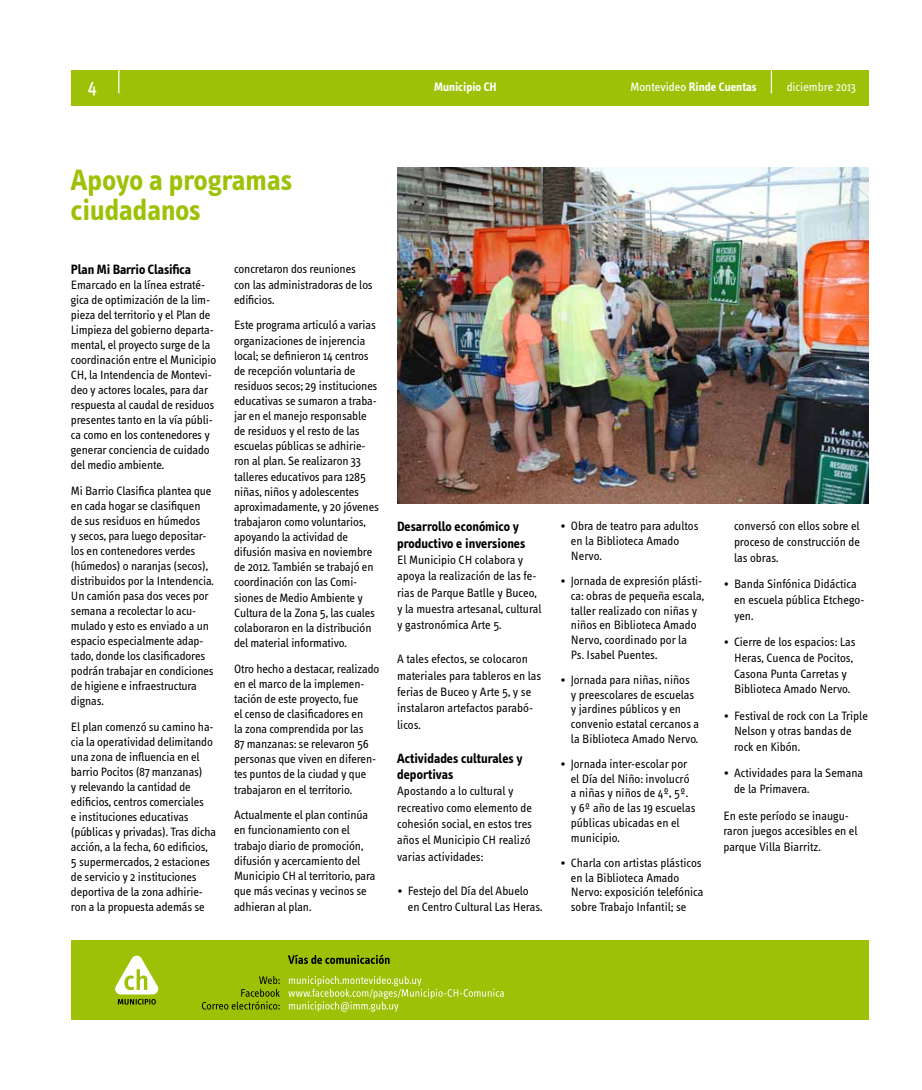
<style>
.page{position:relative;width:922px;height:1090px;background:#fff}
.page>*{position:absolute;margin:0;border:0;box-sizing:border-box;transform-origin:0 0}
.t1{font:700 30px/30px "Info Text";color:#9dc107}
.t2{font:20px "Info Text";color:#fff}
.t3{font:700 13.75px/16.2px "Info Text";color:#000}
.t4{font:12.5px/15px "Info Text";letter-spacing:-.01em;color:#000}
.t5{font:700 12.5px "Info Text";color:#fff}
.t6{font:12.5px "Info Text";color:#fff}
.s1{font-weight:400}
</style>
<div class="page">
<img style="left:397px;top:167px;width:471px;height:336px">
<div style="left:71px;top:70px;width:797px;height:36px;background:#9dc107"></div>
<hr style="left:118px;top:61px;width:1px;height:32px;background:#fff">
<hr style="left:770px;top:61px;width:1px;height:32px;background:#fff">
<div style="left:71px;top:940px;width:797px;height:80px;background:#9dc107"></div>
<svg style="left:202px;top:976px;width:78px;height:33px"></svg>
<svg style="left:288px;top:954px;width:101px;height:10px"></svg>
<svg style="left:288px;top:976px;width:215px;height:35px"></svg>
<svg style="left:115px;top:955px;width:44px;height:49px"></svg>
<h2 class="t2" style="left:88px;top:75px;width:11px">4</h2>
<p class="t5" style="left:434px;top:80px;width:64px">Municipio CH</p>
<p class="t5" style="left:630px;top:80px;width:128px"><span class="s1">Montevideo</span> Rinde Cuentas</p>
<p class="t6" style="left:786px;top:80px;width:71px">diciembre 2013</p>
<h1 class="t1" style="left:71px;top:165px;width:222px">Apoyo a programas ciudadanos</h1>
<p class="t3" style="left:71px;top:262px;width:121px">Plan Mi Barrio Clasifica</p>
<p class="t4" style="left:71px;top:278px;width:147px">Emarcado en la línea estraté&shy;gica de optimización de la lim&shy;pieza del territorio y el Plan de<br>Limpieza del gobierno departa&shy;mental, el proyecto surge de la coordinación entre el Municipio<br>CH, la Intendencia de Montevi&shy;deo y actores locales, para dar respuesta al caudal de residuos presentes tanto en la vía públi&shy;ca como en los contenedores y generar conciencia de cuidado del medio ambiente.</p>
<p class="t4" style="left:71px;top:483px;width:144px">Mi Barrio Clasifica plantea que en cada hogar se clasifiquen de sus residuos en húmedos<br>y secos, para luego depositar&shy;los en contenedores verdes (húmedos) o naranjas (secos), distribuidos por la Intendencia.<br>Un camión pasa dos veces por semana a recolectar lo acu&shy;mulado y esto es enviado a un espacio especialmente adap&shy;tado, donde los clasificadores podrán trabajar en condiciones de higiene e infraestructura dignas.</p>
<p class="t4" style="left:71px;top:719px;width:147px">El plan comenzó su camino ha&shy;cia la operatividad delimitando una zona de influencia en el barrio Pocitos (87 manzanas)<br>y relevando la cantidad de edificios, centros comerciales<br>e instituciones educativas (públicas y privadas). Tras dicha acción, a la fecha, 60 edificios,<br>5 supermercados, 2 estaciones de servicio y 2 instituciones deportiva de la zona adhirie&shy;ron a la propuesta además se</p>
<p class="t4" style="left:234px;top:262px;width:140px">concretaron dos reuniones con las administradoras de los edificios.</p>
<p class="t4" style="left:234px;top:318px;width:146px">Este programa articuló a varias organizaciones de injerencia local; se definieron 14 centros de recepción voluntaria de residuos secos; 29 instituciones educativas se sumaron a traba&shy;jar en el manejo responsable de residuos y el resto de las escuelas públicas se adhirie&shy;ron al plan. Se realizaron 33 talleres educativos para 1285 niñas, niños y adolescentes aproximadamente, y 20 jóvenes trabajaron como voluntarios, apoyando la actividad de difusión masiva en noviembre de 2012. También se trabajó en coordinación con las Comi&shy;siones de Medio Ambiente y<br>Cultura de la Zona 5, las cuales colaboraron en la distribución del material informativo.</p>
<p class="t4" style="left:234px;top:661px;width:147px">Otro hecho a destacar, realizado en el marco de la implemen&shy;tación de este proyecto, fue<br>el censo de clasificadores en<br>la zona comprendida por las<br>87 manzanas: se relevaron 56 personas que viven en diferen&shy;tes puntos de la ciudad y que trabajaron en el territorio.</p>
<p class="t4" style="left:234px;top:808px;width:143px">Actualmente el plan continúa en funcionamiento con el trabajo diario de promoción, difusión y acercamiento del<br>Municipio CH al territorio, para que más vecinas y vecinos se</p>
<p class="t4" style="left:234px;top:899px;width:79px">adhieran al plan.</p>
<p class="t3" style="left:397px;top:519px;width:130px">Desarrollo económico y productivo e inversiones</p>
<p class="t4" style="left:397px;top:552px;width:146px;line-height:16.2px">El Municipio CH colabora y apoya la realización de las fe&shy;rias de Parque Batlle y Buceo, y la muestra artesanal, cultural y gastronómica Arte 5.</p>
<p class="t4" style="left:397px;top:651px;width:146px;line-height:16.4px">A tales efectos, se colocaron materiales para tableros en las ferias de Buceo y Arte 5, y se instalaron artefactos parabó&shy;licos.</p>
<p class="t3" style="left:397px;top:750px;width:127px">Actividades culturales y deportivas</p>
<p class="t4" style="left:397px;top:783px;width:136px;line-height:16.2px">Apostando a lo cultural y recreativo como elemento de cohesión social, en estos tres años el Municipio CH realizó varias actividades:</p>
<p class="t4" style="left:407px;top:882px;width:136px;line-height:16.4px;text-indent:-11px">• Festejo del Día del Abuelo en Centro Cultural Las Heras.</p>
<p class="t4" style="left:570px;top:519px;width:129px;line-height:14.6px;text-indent:-11px">• Obra de teatro para adultos en la Biblioteca Amado<br>Nervo.</p>
<p class="t4" style="left:570px;top:574px;width:135px;text-indent:-11px">• Jornada de expresión plásti&shy;ca: obras de pequeña escala, taller realizado con niñas y niños en Biblioteca Amado<br>Nervo, coordinado por la<br>Ps. Isabel Puentes.</p>
<p class="t4" style="left:570px;top:672px;width:130px;text-indent:-11px">• Jornada para niñas, niños<br>y preescolares de escuelas y jardines públicos y en convenio estatal cercanos a la Biblioteca Amado Nervo.</p>
<p class="t4" style="left:570px;top:756px;width:126px;line-height:14.6px;text-indent:-11px">• Jornada inter-escolar por el Día del Niño: involucró a niñas y niños de 4º, 5º. y 6º año de las 19 escuelas públicas ubicadas en el municipio.</p>
<p class="t4" style="left:570px;top:855px;width:134px;text-indent:-11px">• Charla con artistas plásticos en la Biblioteca Amado<br>Nervo: exposición telefónica sobre Trabajo Infantil; se</p>
<p class="t4" style="left:733px;top:518px;width:127px;line-height:15.8px;text-align:justify">conversó con ellos sobre el proceso de construcción de las obras.</p>
<p class="t4" style="left:733px;top:576px;width:132px;line-height:15.8px;text-indent:-11px">• Banda Sinfónica Didáctica en escuela pública Etchego&shy;yen.</p>
<p class="t4" style="left:733px;top:634px;width:123px;line-height:15.8px;text-indent:-11px">• Cierre de los espacios: Las<br>Heras, Cuenca de Pocitos,<br>Casona Punta Carretas y<br>Biblioteca Amado Nervo.</p>
<p class="t4" style="left:733px;top:707px;width:135px;line-height:15.8px;text-indent:-11px">• Festival de rock con La Triple<br>Nelson y otras bandas de rock en Kibón.</p>
<p class="t4" style="left:733px;top:765px;width:131px;line-height:15.8px;text-indent:-11px">• Actividades para la Semana de la Primavera.</p>
<p class="t4" style="left:723px;top:807px;width:136px;line-height:15.8px">En este período se inaugu&shy;raron juegos accesibles en el parque Villa Biarritz.</p>
</div>
